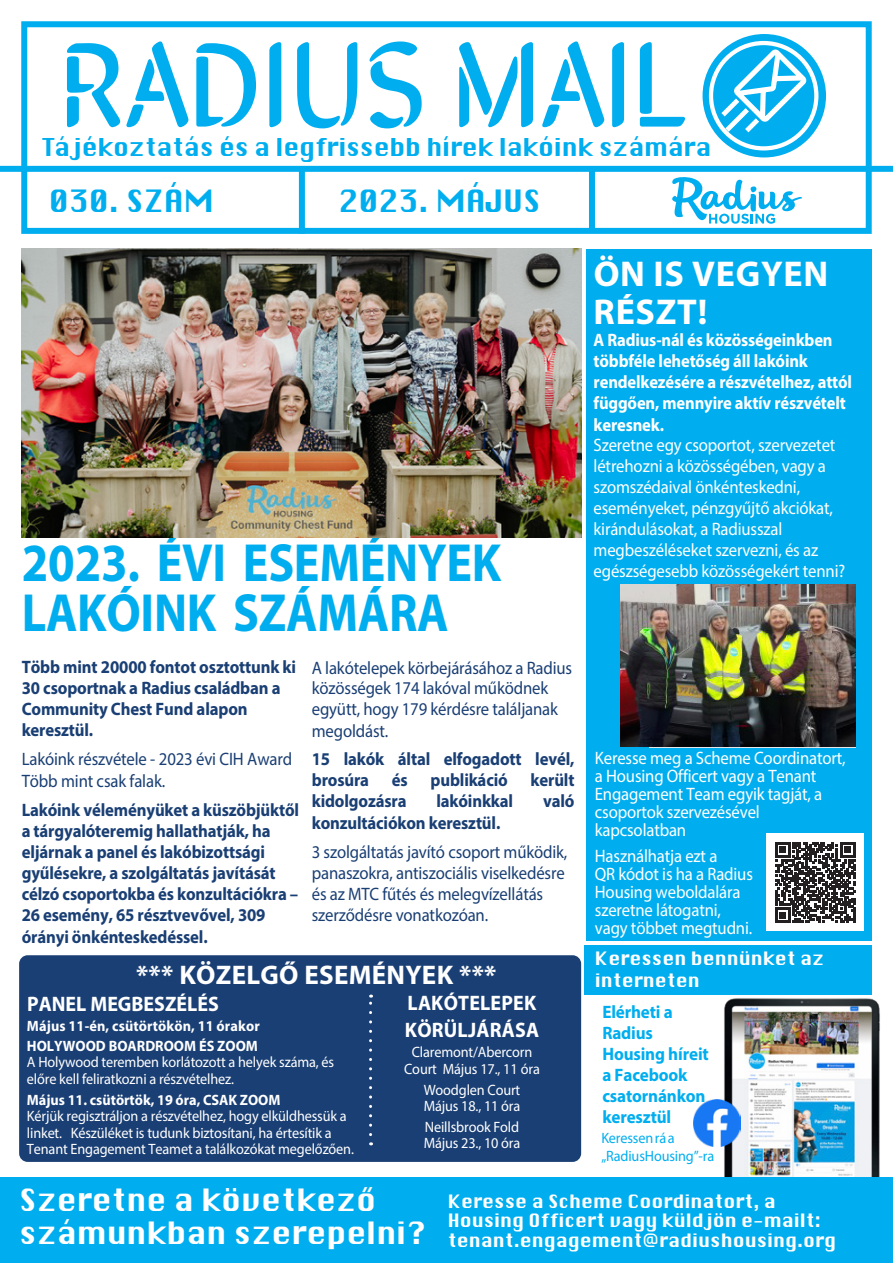
<style>
.page{position:relative;width:893px;height:1263px;background:#fff}
.page>*{position:absolute;margin:0;border:0;box-sizing:border-box;transform-origin:0 0}
.t1{font:700 54px/49.8px "Myriad Pro";letter-spacing:-.005em;color:#00aeef;scale:.89 1}
.t2{font:700 36px/37.8px "Myriad Pro";letter-spacing:.02em;color:#fff}
.t3{font:30px/33px "Krungthep";color:#fff}
.t4{font:30px "Krungthep";color:#00aeef}
.t5{font:700 27px "Myriad Pro";letter-spacing:.01em;color:#fff}
.t6{font:24px "Krungthep";letter-spacing:-.01em;color:#00aeef}
.t7{font:700 21px/26.2px "Myriad Pro";letter-spacing:.01em;color:#fff;scale:.95 1}
.t8{font:18px/21px "Myriad Pro";letter-spacing:-.01em;color:#fff;scale:.93 1}
.t9{font:700 18px/21.1px "Myriad Pro";letter-spacing:-.01em;color:#1a3f74;scale:.93 1}
.t10{font:18px/21px "Myriad Pro";letter-spacing:-.01em;color:#1a3f74;scale:.93 1}
.t11{font:700 18px/21.1px "Myriad Pro";letter-spacing:-.01em;color:#fff;scale:.92 1}
.t12{font:18px/19.5px "Krungthep";color:#fff}
.t13{font:700 18px/21.1px "Myriad Pro";letter-spacing:-.01em;color:#00aeef;scale:.95 1}
.t14{font:15px/16.4px "Myriad Pro";letter-spacing:-.01em;color:#fff;scale:.95 1}
.t15{font:700 15px/19.8px "Myriad Pro";letter-spacing:.01em;color:#fff;scale:.95 1}
.t16{font:15px/18px "Myriad Pro";letter-spacing:-.01em;color:#00aeef;scale:.95 1}
.s1{font-weight:700}
</style>
<div class="page">
<img style="left:720px;top:998px;width:162px;height:180px">
<div style="left:21px;top:21px;width:851px;height:213px;border:6px solid #00aeef"></div>
<div style="left:0;top:166px;width:893px;height:6px;background:#00aeef"></div>
<div style="left:299px;top:170px;width:6px;height:64px;background:#00aeef"></div>
<div style="left:589px;top:170px;width:6px;height:61px;background:#00aeef"></div>
<svg style="left:703px;top:34px;width:123px;height:123px"></svg>
<div style="left:0;top:1178px;width:893px;height:85px;background:#00aeef"></div>
<svg style="left:67px;top:43px;width:53px;height:84px"></svg>
<svg style="left:126px;top:41px;width:62px;height:86px"></svg>
<svg style="left:196px;top:43px;width:60px;height:84px"></svg>
<svg style="left:269px;top:42px;width:12px;height:85px"></svg>
<svg style="left:297px;top:42px;width:60px;height:86px"></svg>
<svg style="left:370px;top:41px;width:52px;height:87px"></svg>
<svg style="left:459px;top:42px;width:74px;height:85px"></svg>
<svg style="left:542px;top:41px;width:62px;height:86px"></svg>
<svg style="left:612px;top:42px;width:12px;height:85px"></svg>
<svg style="left:640px;top:42px;width:168px;height:188px"></svg>
<div style="left:19px;top:955px;width:562px;height:207px;background:#1a3f74;border-radius:9px"></div>
<div style="left:584px;top:945px;width:288px;height:50px;background:#00aeef"></div>
<img style="left:21px;top:249px;width:560px;height:289px">
<div style="left:586px;top:249px;width:286px;height:691px;background:#00aeef"></div>
<img style="left:693px;top:1099px;width:48px;height:47px">
<svg style="left:369px;top:994px;width:3px;height:140px"></svg>
<img style="left:621px;top:585px;width:234px;height:162px">
<div style="left:766px;top:833px;width:98px;height:98px;background:#fff"></div>
<svg style="left:775px;top:842px;width:80px;height:80px"></svg>
<p class="t6" style="left:42px;top:134px;width:670px">Tájékoztatás és a legfrissebb hírek lakóink számára</p>
<p class="t4" style="left:49px;top:184px;width:166px">030. SZÁM</p>
<p class="t4" style="left:338px;top:184px;width:204px">2023. MÁJUS</p>
<p class="t1" style="left:22px;top:537px;width:540px">2023. ÉVI ESEMÉNYEK<br>LAKÓINK SZÁMÁRA</p>
<p class="t9" style="left:22px;top:657px;width:297px">Több mint 20000 fontot osztottunk ki<br>30 csoportnak a Radius családban a<br>Community Chest Fund alapon keresztül.</p>
<p class="t10" style="left:22px;top:748px;width:292px;line-height:21.8px">Lakóink részvétele - 2023 évi CIH Award<br>Több mint csak falak.</p>
<p class="t9" style="left:22px;top:799px;width:300px">Lakóink véleményüket a küszöbjüktől a tárgyalóteremig hallathatják, ha eljárnak a panel és lakóbizottsági gyűlésekre, a szolgáltatás javítását célzó csoportokba és konzultációkra – 26 esemény, 65 résztvevővel, 309 órányi önkénteskedéssel.</p>
<p class="t10" style="left:312px;top:657px;width:281px">A lakótelepek körbejárásához a Radius közösségek 174 lakóval működnek együtt, hogy 179 kérdésre találjanak megoldást.</p>
<p class="t9" style="left:312px;top:748px;width:284px">15 lakók által elfogadott levél, brosúra</p>
<p class="t9" style="left:392px;top:769px;width:19px">és</p>
<p class="t9" style="left:431px;top:769px;width:84px">publikáció</p>
<p class="t9" style="left:531px;top:769px;width:49px">került</p>
<p class="t9" style="left:312px;top:790px;width:103px">kidolgozásra</p>
<p class="t9" style="left:436px;top:790px;width:84px">lakóinkkal</p>
<p class="t9" style="left:543px;top:790px;width:35px">való</p>
<p class="t10" style="left:312px;top:808px;width:276px;line-height:28.8px"><span class="s1">konzultációkon keresztül.<br></span>3 szolgáltatás javító csoport működik,</p>
<p class="t10" style="left:312px;top:862px;width:273px">panaszokra, antiszociális viselkedésre és az MTC fűtés és melegvízellátás szerződésre vonatkozóan.</p>
<p class="t5" style="left:136px;top:957px;width:362px">*** KÖZELGŐ ESEMÉNYEK ***</p>
<p class="t7" style="left:27px;top:991px;width:203px">PANEL MEGBESZÉLÉS</p>
<p class="t15" style="left:27px;top:1016px;width:247px">Május 11-én, csütörtökön, 11 órakor<br>HOLYWOOD BOARDROOM ÉS ZOOM</p>
<p class="t14" style="left:27px;top:1053px;width:325px;line-height:17.1px">A Holywood teremben korlátozott a helyek száma, és előre kell feliratkozni a részvételhez.</p>
<p class="t14" style="left:27px;top:1091px;width:346px"><span class="s1">Május 11. csütörtök, 19 óra, CSAK ZOOM<br></span>Kérjük regisztráljon a részvételhez, hogy elküldhessük a linket. Készüléket is tudunk biztosítani, ha értesítik a Tenant Engagement Teamet a találkozókat megelőzően.</p>
<p class="t7" style="left:405px;top:990px;width:143px">LAKÓTELEPEK<br>KÖRÜLJÁRÁSA</p>
<p class="t14" style="left:404px;top:1044px;width:144px;text-align:center">Claremont/Abercorn<br>Court Május 17., 11 óra</p>
<p class="t14" style="left:424px;top:1081px;width:103px">Woodglen Court<br>Május 18., 11 óra</p>
<p class="t14" style="left:424px;top:1118px;width:103px">Neillsbrook Fold<br>Május 23., 10 óra</p>
<p class="t2" style="left:594px;top:255px;width:236px">ÖN IS VEGYEN<br>RÉSZT!</p>
<p class="t11" style="left:594px;top:329px;width:282px">A Radius-nál és közösségeinkben többféle lehetőség áll lakóink rendelkezésére a részvételhez, attól függően, mennyire aktív részvételt keresnek.</p>
<p class="t8" style="left:594px;top:434px;width:272px">Szeretne egy csoportot, szervezetet létrehozni a közösségében, vagy a szomszédaival önkénteskedni, eseményeket, pénzgyűjtő akciókat, kirándulásokat, a Radiusszal megbeszéléseket szervezni, és az egészségesebb közösségekért tenni?</p>
<p class="t8" style="left:595px;top:748px;width:271px;line-height:18.1px">Keresse meg a Scheme Coordinatort, a Housing Officert vagy a Tenant<br>Engagement Team egyik tagját, a csoportok szervezésével kapcsolatban</p>
<p class="t8" style="left:595px;top:847px;width:171px;line-height:18px">Használhatja ezt a<br>QR kódot is ha a Radius<br>Housing weboldalára szeretne látogatni, vagy többet megtudni.</p>
<p class="t12" style="left:595px;top:948px;width:231px;line-height:21.6px">Keressen bennünket az interneten</p>
<p class="t13" style="left:602px;top:1001px;width:113px">Elérheti a<br>Radius<br>Housing híreit a Facebook csatornánkon keresztül</p>
<p class="t16" style="left:601px;top:1129px;width:120px">Keressen rá a „RadiusHousing”-ra</p>
<p class="t3" style="left:19px;top:1184px;width:409px">Szeretne a következő számunkban szerepelni?</p>
<p class="t12" style="left:448px;top:1192px;width:390px">Keresse a Scheme Coordinatort, a<br>Housing Officert vagy küldjön e-mailt: tenant.engagement@radiushousing.org</p>
</div>
